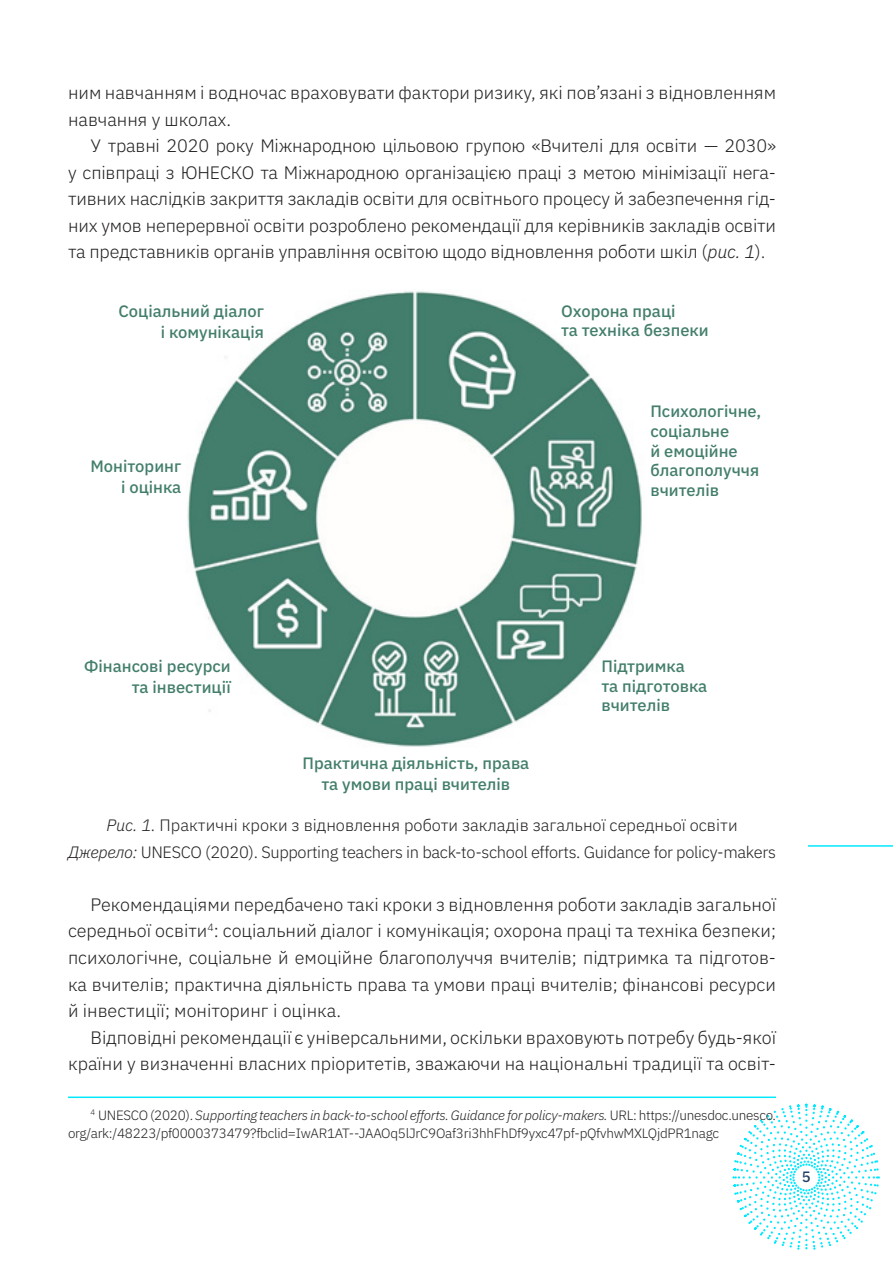
<style>
.page{position:relative;width:893px;height:1263px;background:#fff}
.page>*{position:absolute;margin:0;border:0;box-sizing:border-box;transform-origin:0 0}
.t1{font:300 18px/26.5px "IBM Plex Sans";color:#231f20;text-align:justify}
.t2{font:500 16.5px/19.8px "IBM Plex Sans";color:#437e6c;text-align:right}
.t3{font:300 16.5px "IBM Plex Sans";letter-spacing:-.02em;color:#231f20}
.t4{font:300 16.5px "IBM Plex Sans";color:#231f20}
.t5{font:500 15px "IBM Plex Sans";color:#23406a}
.Сноска{font:300 13.5px/18px "IBM Plex Sans";letter-spacing:-.02em;color:#231f20}
.s1{font-style:italic}
.s2{color:#333}
</style>
<div class="page">
<svg style="left:732px;top:1103px;width:148px;height:147px"></svg>
<hr style="left:808px;top:845px;width:85px;height:2px;background:#00e8ff">
<img style="left:187px;top:291px;width:455px;height:456px">
<hr style="left:68px;top:1096px;width:708px;height:2px;background:#00e8ff">
<p class="t1" style="left:68px;top:78px;width:709px">ним навчанням і водночас враховувати фактори ризику, які пов’язані з відновленням навчання у школах.</p>
<p class="t1" style="left:68px;top:131px;width:709px;text-indent:23px">У травні 2020 року Міжнародною цільовою групою «Вчителі для освіти — 2030» у співпраці з ЮНЕСКО та Міжнародною організацією праці з метою мінімізації нега&shy;тивних наслідків закриття закладів освіти для освітнього процесу й забезпечення гід&shy;них умов неперервної освіти розроблено рекомендації для керівників закладів освіти та представників органів управління освітою щодо відновлення роботи шкіл (<span class="s1">рис. 1</span>)<span class="s2">.</span></p>
<p class="t2" style="left:118px;top:299px;width:147px;line-height:21px">Соціальний діалог і комунікація</p>
<p class="t2" style="left:561px;top:300px;width:149px;text-align:left">Охорона праці<br>та техніка безпеки</p>
<p class="t2" style="left:91px;top:454px;width:92px;line-height:21px">Моніторинг і оцінка</p>
<p class="t2" style="left:650px;top:400px;width:112px;text-align:left">Психологічне, соціальне<br>й емоційне благополуччя вчителів</p>
<p class="t2" style="left:84px;top:654px;width:148px;line-height:21px">Фінансові ресурси та інвестиції</p>
<p class="t2" style="left:302px;top:751px;width:228px;line-height:21px;text-align:center">Практична діяльність, права та умови праці вчителів</p>
<p class="t2" style="left:601px;top:655px;width:107px;text-align:left">Підтримка<br>та підготовка вчителів</p>
<p class="t4" style="left:106px;top:812px;width:633px"><span class="s1">Рис. 1.</span> Практичні кроки з відновлення роботи закладів загальної середньої освіти</p>
<p class="t3" style="left:68px;top:839px;width:709px"><span class="s1">Джерело:</span> UNESCO (2020). Supporting teachers in back-to-school efforts. Guidance for policy-makers</p>
<p class="t1" style="left:68px;top:890px;width:710px;text-indent:23px">Рекомендаціями передбачено такі кроки з відновлення роботи закладів загальної середньої освіти<sup>4</sup>: соціальний діалог і комунікація; охорона праці та техніка безпеки; психологічне, соціальне й емоційне благополуччя вчителів; підтримка та підготов&shy;ка вчителів; практична діяльність права та умови праці вчителів; фінансові ресурси й інвестиції; моніторинг і оцінка.</p>
<p class="t1" style="left:68px;top:1022px;width:709px;text-align:right">Відповідні рекомендації є універсальними, оскільки враховують потребу будь-якої країни у визначенні власних пріоритетів, зважаючи на національні традиції та освіт-</p>
<p class="Сноска" style="left:68px;top:1104px;width:707px;text-indent:23px"><sup>4</sup> UNESCO (2020). <span class="s1">Supporting teachers in back-to-school efforts. Guidance for policy-makers.</span> URL: https://unesdoc.unesco. org/ark:/48223/pf0000373479?fbclid=IwAR1AT--JAAOq5lJrC9Oaf3ri3hhFhDf9yxc47pf-pQfvhwMXLQjdPR1nagc</p>
<p class="t5" style="left:802px;top:1165px;width:10px">5</p>
</div>
